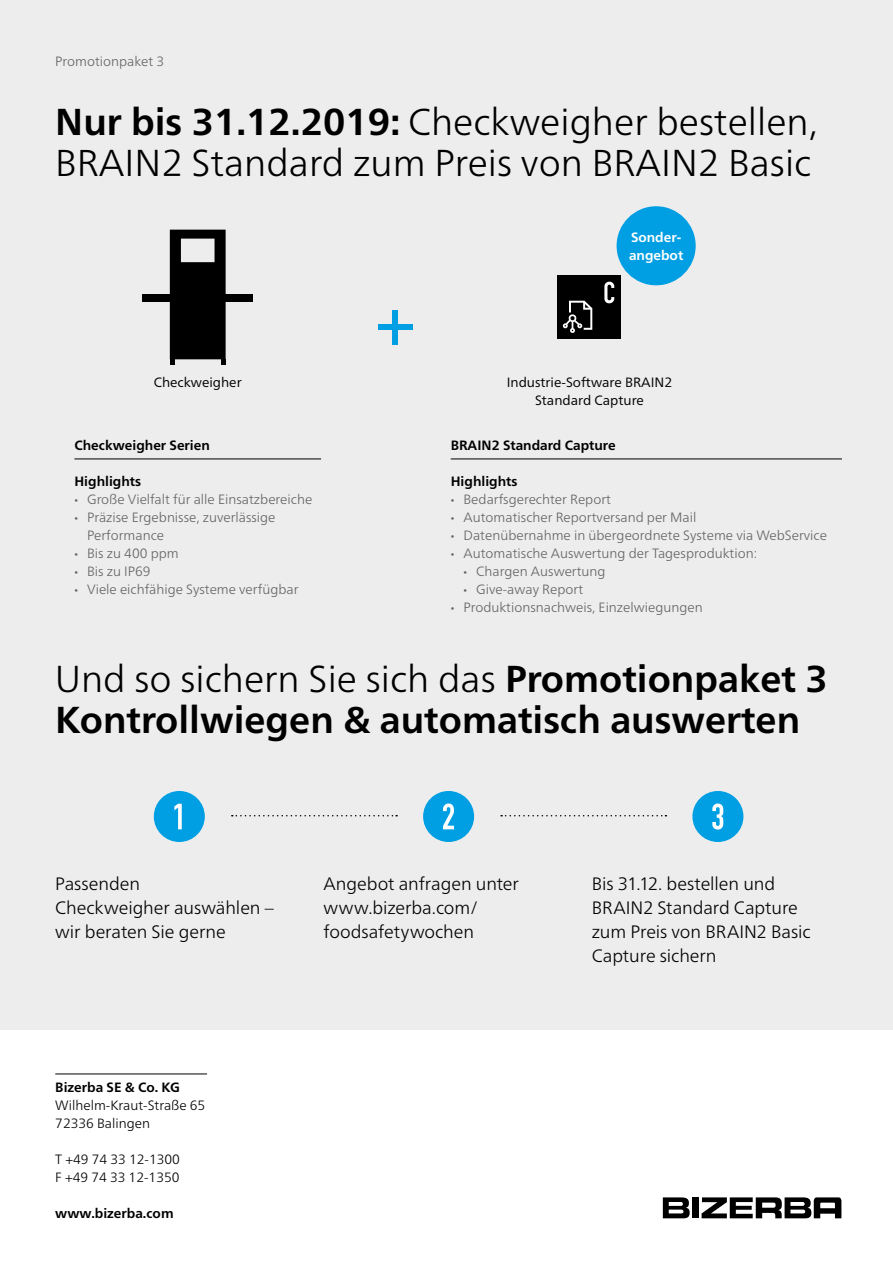
<style>
.page{position:relative;width:893px;height:1263px;background:#fff}
.page>*{position:absolute;margin:0;border:0;box-sizing:border-box;transform-origin:0 0}
.Head_25_27_Bold_K{font:300 37.5px "Neue Frutiger LT Pro";color:#000}
.Anlesetext_16_22_K{font:700 37.5px "Neue Frutiger LT Pro";color:#000}
.Copy_9_12_Grau{font:300 18px/24px "Neue Frutiger LT Pro";letter-spacing:-.005em;color:#000}
.Copyhead_9_12_Bold_K{font:300 13.5px "Neue Frutiger LT Pro";color:#646363}
.Anlesetext_16_22_K-2{font:300 13.5px/18px "Neue Frutiger LT Pro";color:#646363}
.Adresse_9_12_K{font:300 13.5px/18px "Neue Frutiger LT Pro";color:#000}
.Anlesetext_16_22_K-3{font:700 13.5px "Neue Frutiger LT Pro";color:#000}
.Anlesetext_16_22_K-4{font:13.5px/18px "Neue Frutiger LT Pro";color:#000;text-align:center}
.Head_25_27_Bold_K-2{font:700 13.5px "Neue Frutiger LT Pro";color:#000}
.t1{font:700 13.5px/18px "Neue Frutiger LT Pro";color:#fff}
.Copyhead___Linie{font:7.5px "Neue Frutiger LT Pro";color:#646363}
.s1{font-weight:700}
.s2{font-weight:400;font-size:7.5px}
</style>
<div class="page">
<div style="left:0;top:0;width:893px;height:1029px;background:#eeeded"></div>
<svg style="left:702px;top:1197px;width:139px;height:21px"></svg>
<div style="left:692px;top:1197px;width:6px;height:21px;background:#000"></div>
<svg style="left:663px;top:1197px;width:27px;height:21px"></svg>
<hr style="left:55px;top:1073px;width:152px;height:1px;background:#000">
<div style="left:154px;top:791px;width:51px;height:51px;background:#009fe3;border-radius:50%"></div>
<svg style="left:174px;top:804px;width:8px;height:25px"></svg>
<div style="left:423px;top:791px;width:51px;height:51px;background:#009fe3;border-radius:50%"></div>
<svg style="left:443px;top:803px;width:11px;height:26px"></svg>
<div style="left:692px;top:791px;width:51px;height:51px;background:#009fe3;border-radius:50%"></div>
<svg style="left:712px;top:803px;width:11px;height:26px"></svg>
<svg style="left:232px;top:815px;width:165px;height:1px"></svg>
<svg style="left:501px;top:815px;width:165px;height:1px"></svg>
<div style="left:393px;top:310px;width:5px;height:34px;background:#009fe3"></div>
<div style="left:378px;top:325px;width:34px;height:5px;background:#009fe3"></div>
<div style="left:143px;top:294px;width:110px;height:8px;background:#000"></div>
<svg style="left:170px;top:230px;width:56px;height:134px"></svg>
<hr style="left:74px;top:459px;width:247px;height:1px;background:#000">
<hr style="left:451px;top:459px;width:391px;height:1px;background:#000">
<div style="left:557px;top:275px;width:64px;height:64px;background:#000"></div>
<svg style="left:563px;top:301px;width:29px;height:32px"></svg>
<svg style="left:604px;top:282px;width:10px;height:21px"></svg>
<div style="left:617px;top:206px;width:79px;height:79px;background:#009fe3;border-radius:50%"></div>
<p class="Anlesetext_16_22_K-2" style="left:55px;top:52px;width:110px">Promotionpaket 3</p>
<p class="Head_25_27_Bold_K" style="left:55px;top:100px;width:764px"><span class="s1">Nur bis 31.12.2019:</span> Checkweigher bestellen,</p>
<p class="Head_25_27_Bold_K" style="left:55px;top:140px;width:757px">BRAIN2 Standard zum Preis von BRAIN2 Basic</p>
<p class="t1" style="left:629px;top:229px;width:56px">Sonder&shy;angebot</p>
<p class="Anlesetext_16_22_K-4" style="left:154px;top:373px;width:89px">Checkweigher</p>
<p class="Anlesetext_16_22_K-4" style="left:507px;top:373px;width:167px">Industrie-Software BRAIN2<br>Standard Capture</p>
<p class="Anlesetext_16_22_K-3" style="left:74px;top:437px;width:137px">Checkweigher Serien</p>
<p class="Anlesetext_16_22_K-3" style="left:74px;top:473px;width:68px">Highlights</p>
<p class="Anlesetext_16_22_K-2" style="left:74px;top:490px;width:239px"><span class="s2">•</span> Große Vielfalt für alle Einsatzbereiche</p>
<p class="Anlesetext_16_22_K-2" style="left:87px;top:508px;width:190px;text-indent:-13px"><span class="s2">•</span> Präzise Ergebnisse, zuverlässige<br>Performance</p>
<p class="Copyhead___Linie" style="left:74px;top:549px;width:5px">•</p>
<p class="Copyhead_9_12_Bold_K" style="left:87px;top:545px;width:93px">Bis zu 400 ppm</p>
<p class="Copyhead_9_12_Bold_K" style="left:74px;top:563px;width:78px"><span class="s2">•</span> Bis zu IP69</p>
<p class="Copyhead_9_12_Bold_K" style="left:74px;top:581px;width:226px"><span class="s2">•</span> Viele eichfähige Systeme verfügbar</p>
<p class="Anlesetext_16_22_K-3" style="left:451px;top:437px;width:166px">BRAIN2 Standard Capture</p>
<p class="Anlesetext_16_22_K-3" style="left:451px;top:473px;width:68px">Highlights</p>
<p class="Copyhead_9_12_Bold_K" style="left:451px;top:491px;width:162px"><span class="s2">•</span> Bedarfsgerechter Report</p>
<p class="Copyhead_9_12_Bold_K" style="left:451px;top:509px;width:247px"><span class="s2">•</span> Automatischer Reportversand per Mail</p>
<p class="Copyhead___Linie" style="left:451px;top:531px;width:5px">•</p>
<p class="Copyhead_9_12_Bold_K" style="left:463px;top:527px;width:365px">Datenübernahme in übergeordnete Systeme via WebService</p>
<p class="Copyhead_9_12_Bold_K" style="left:451px;top:545px;width:308px"><span class="s2">•</span> Automatische Auswertung der Tagesproduktion:</p>
<p class="Copyhead_9_12_Bold_K" style="left:463px;top:563px;width:144px"><span class="s2">•</span> Chargen Auswertung</p>
<p class="Copyhead_9_12_Bold_K" style="left:463px;top:581px;width:121px"><span class="s2">•</span> Give-away Report</p>
<p class="Copyhead_9_12_Bold_K" style="left:451px;top:599px;width:253px"><span class="s2">•</span> Produktionsnachweis, Einzelwiegungen</p>
<p class="Head_25_27_Bold_K" style="left:55px;top:657px;width:774px">Und so sichern Sie sich das <span class="s1">Promotionpaket 3</span></p>
<p class="Anlesetext_16_22_K" style="left:55px;top:698px;width:746px">Kontrollwiegen &amp; automatisch auswerten</p>
<p class="Copy_9_12_Grau" style="left:55px;top:871px;width:86px">Passenden</p>
<p class="Copy_9_12_Grau" style="left:55px;top:895px;width:220px">Checkweigher auswählen – wir beraten Sie gerne</p>
<p class="Copy_9_12_Grau" style="left:323px;top:871px;width:197px">Angebot anfragen unter</p>
<p class="Copy_9_12_Grau" style="left:323px;top:895px;width:156px">www.bizerba.com/</p>
<p class="Copy_9_12_Grau" style="left:323px;top:919px;width:152px">foodsafetywochen</p>
<p class="Adresse_9_12_K" style="left:55px;top:1078px;width:151px"><span class="s1">Bizerba SE &amp; Co. KG<br></span>Wilhelm-Kraut-Straße 65<br>72336 Balingen</p>
<p class="Adresse_9_12_K" style="left:55px;top:1150px;width:126px">T +49 74 33 12-1300<br>F +49 74 33 12-1350</p>
<p class="Head_25_27_Bold_K-2" style="left:55px;top:1205px;width:120px">www.bizerba.com</p>
<h2 class="Copy_9_12_Grau" style="left:592px;top:871px;width:220px">Bis 31.12. bestellen und<br>BRAIN2 Standard Capture zum Preis von BRAIN2 Basic<br>Capture sichern</h2>
</div>
